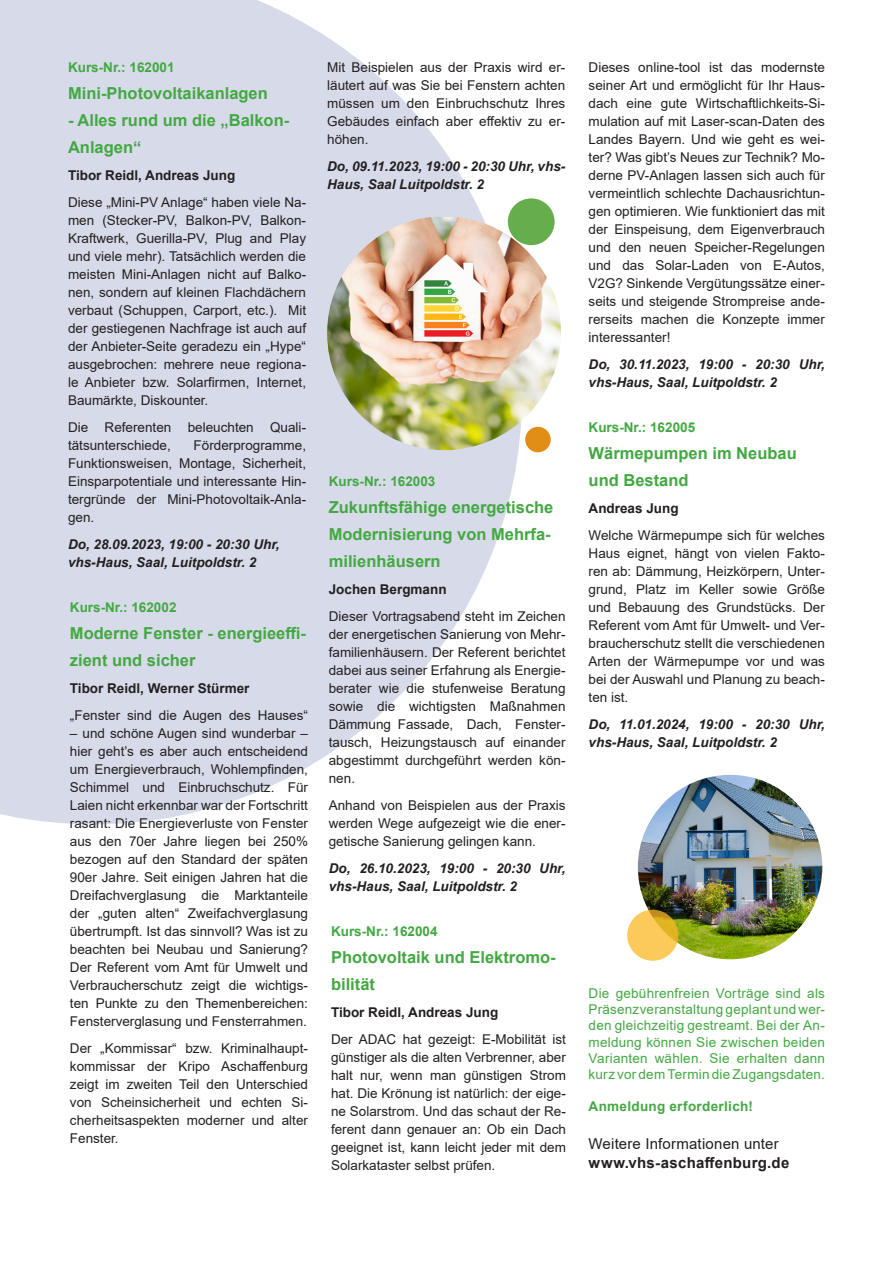
<style>
.page{position:relative;width:893px;height:1263px;background:#fff}
.page>*{position:absolute;margin:0;border:0;box-sizing:border-box;transform-origin:0 0}
.Programmtei_Kursnummer_mit_Abstand{font:700 16.5px/27px "Arial";color:#43a842}
.Logo_A5_Zusatz_blau_editierbar{font:15px "Arial";letter-spacing:.01em;color:#231f20}
.Logo_A5_Zusatz_blau_editierbar-2{font:700 15px "Arial";letter-spacing:.02em;color:#231f20}
.Fließtext_Blocksatz{font:13.5px/18px "Arial";color:#231f20;text-align:justify}
.Fließtext_Blocksatz-2{font:italic 700 13.5px/18px "Arial";color:#231f20}
.Logo_A5_Zusatz_blau_editierbar-3{font:13.5px/16.2px "Arial";letter-spacing:.015em;color:#43a842;text-align:justify}
.Programmtei_Kursnummer_mit_Abstand-2{font:700 13.5px "Arial";color:#231f20}
.Programmtei_Kursnummer_mit_Abstand-3{font:700 13.5px "Arial";color:#43a842}
.Logo_A5_Zusatz_blau_editierbar-4{font:700 13.5px "Arial";letter-spacing:.025em;color:#43a842}
</style>
<div class="page">
<svg style="left:0;top:0;width:519px;height:824px;fill:#d7dbe9"></svg>
<img style="left:327px;top:217px;width:234px;height:233px">
<div style="left:508px;top:198px;width:47px;height:47px;background:#66ae4d;border-radius:50%"></div>
<div style="left:525px;top:427px;width:26px;height:25px;background:#e18e17;border-radius:50%"></div>
<img style="left:638px;top:775px;width:184px;height:184px;border-radius:92px">
<svg style="left:627px;top:910px;width:51px;height:51px;background:#f4c350"></svg>
<p class="Programmtei_Kursnummer_mit_Abstand-3" style="left:68px;top:58px;width:108px">Kurs-Nr.: 162001</p>
<p class="Programmtei_Kursnummer_mit_Abstand" style="left:68px;top:80px;width:201px">Mini-Photovoltaikanlagen</p>
<p class="Programmtei_Kursnummer_mit_Abstand" style="left:68px;top:107px;width:223px">- Alles rund um die „Balkon-<br>Anlagen“</p>
<p class="Programmtei_Kursnummer_mit_Abstand-2" style="left:68px;top:166px;width:169px">Tibor Reidl, Andreas Jung</p>
<p class="Fließtext_Blocksatz" style="left:68px;top:193px;width:240px">Diese „Mini-PV Anlage“ haben viele Na&shy;men (Stecker-PV, Balkon-PV, Balkon-Kraftwerk, Guerilla-PV, Plug and Play und viele mehr). Tatsächlich werden die meisten Mini-Anlagen nicht auf Balko&shy;nen, sondern auf kleinen Flachdächern verbaut (Schuppen, Carport, etc.). Mit der gestiegenen Nachfrage ist auch auf der Anbieter-Seite geradezu ein „Hype“ ausgebrochen: mehrere neue regiona&shy;le Anbieter bzw. Solarfirmen, Internet, Baumärkte, Diskounter.</p>
<p class="Fließtext_Blocksatz" style="left:68px;top:418px;width:240px">Die Referenten beleuchten Quali&shy;tätsunterschiede,</p>
<p class="Fließtext_Blocksatz" style="left:68px;top:436px;width:240px;text-indent:126px">Förderprogramme, Funktionsweisen, Montage, Sicherheit, Einsparpotentiale und interessante Hin&shy;tergründe der Mini-Photovoltaik-Anla&shy;gen.</p>
<p class="Fließtext_Blocksatz-2" style="left:68px;top:536px;width:213px">Do, 28.09.2023, 19:00 - 20:30 Uhr, vhs-Haus, Saal, Luitpoldstr. 2</p>
<p class="Programmtei_Kursnummer_mit_Abstand-3" style="left:70px;top:598px;width:108px">Kurs-Nr.: 162002</p>
<p class="Programmtei_Kursnummer_mit_Abstand" style="left:70px;top:620px;width:238px">Moderne Fenster - energieeffi&shy;zient und sicher</p>
<p class="Programmtei_Kursnummer_mit_Abstand-2" style="left:70px;top:679px;width:181px">Tibor Reidl, Werner Stürmer</p>
<p class="Fließtext_Blocksatz" style="left:70px;top:706px;width:240px">„Fenster sind die Augen des Hauses“</p>
<p class="Fließtext_Blocksatz" style="left:70px;top:724px;width:240px">– und schöne Augen sind wunderbar – hier geht’s es aber auch entscheidend um Energieverbrauch, Wohlempfinden, Schimmel und Einbruchschutz. Für Laien nicht erkennbar war der Fortschritt rasant: Die Energieverluste von Fenster aus den 70er Jahre liegen bei 250% bezogen auf den Standard der späten 90er Jahre. Seit einigen Jahren hat die Dreifachverglasung die Marktanteile der „guten alten“ Zweifachverglasung übertrumpft. Ist das sinnvoll? Was ist zu beachten bei Neubau und Sanierung?<br>Der Referent vom Amt für Umwelt und Verbraucherschutz zeigt die wichtigs&shy;ten Punkte zu den Themenbereichen:<br>Fensterverglasung und Fensterrahmen.</p>
<p class="Fließtext_Blocksatz" style="left:70px;top:1039px;width:240px">Der „Kommissar“ bzw. Kriminalhaupt&shy;kommissar der Kripo Aschaffenburg zeigt im zweiten Teil den Unterschied von Scheinsicherheit und echten Si&shy;cherheitsaspekten moderner und alter Fenster.</p>
<p class="Fließtext_Blocksatz" style="left:327px;top:58px;width:240px">Mit Beispielen aus der Praxis wird er&shy;läutert auf was Sie bei Fenstern achten müssen um den Einbruchschutz Ihres Gebäudes einfach aber effektiv zu er&shy;höhen.</p>
<p class="Fließtext_Blocksatz-2" style="left:327px;top:158px;width:240px">Do, 09.11.2023, 19:00 - 20:30 Uhr, vhs-<br>Haus, Saal Luitpoldstr. 2</p>
<p class="Programmtei_Kursnummer_mit_Abstand-3" style="left:329px;top:472px;width:108px">Kurs-Nr.: 162003</p>
<p class="Programmtei_Kursnummer_mit_Abstand" style="left:329px;top:494px;width:226px">Zukunftsfähige energetische<br>Modernisierung von Mehrfa&shy;milienhäusern</p>
<p class="Programmtei_Kursnummer_mit_Abstand-2" style="left:329px;top:580px;width:119px">Jochen Bergmann</p>
<p class="Fließtext_Blocksatz" style="left:329px;top:607px;width:238px">Dieser Vortragsabend steht im Zeichen der energetischen Sanierung von Mehr&shy;familienhäusern. Der Referent berichtet dabei aus seiner Erfahrung als Energie&shy;berater wie die stufenweise Beratung sowie die wichtigsten Maßnahmen Dämmung Fassade, Dach, Fenster&shy;tausch, Heizungstausch auf einander abgestimmt durchgeführt werden kön&shy;nen.</p>
<p class="Fließtext_Blocksatz" style="left:329px;top:796px;width:238px">Anhand von Beispielen aus der Praxis werden Wege aufgezeigt wie die ener&shy;getische Sanierung gelingen kann.</p>
<p class="Fließtext_Blocksatz-2" style="left:329px;top:860px;width:238px">Do, 26.10.2023, 19:00 - 20:30 Uhr, vhs-Haus, Saal, Luitpoldstr. 2</p>
<p class="Programmtei_Kursnummer_mit_Abstand-3" style="left:331px;top:922px;width:108px">Kurs-Nr.: 162004</p>
<p class="Programmtei_Kursnummer_mit_Abstand" style="left:331px;top:944px;width:226px">Photovoltaik und Elektromo&shy;bilität</p>
<p class="Programmtei_Kursnummer_mit_Abstand-2" style="left:331px;top:1003px;width:169px">Tibor Reidl, Andreas Jung</p>
<p class="Fließtext_Blocksatz" style="left:331px;top:1030px;width:236px">Der ADAC hat gezeigt: E-Mobilität ist günstiger als die alten Verbrenner, aber halt nur, wenn man günstigen Strom hat. Die Krönung ist natürlich: der eige&shy;ne Solarstrom. Und das schaut der Re&shy;ferent dann genauer an: Ob ein Dach geeignet ist, kann leicht jeder mit dem Solarkataster selbst prüfen.</p>
<p class="Fließtext_Blocksatz" style="left:589px;top:58px;width:238px">Dieses online-tool ist das modernste seiner Art und ermöglicht für Ihr Haus&shy;dach eine gute Wirtschaftlichkeits-Si&shy;mulation auf mit Laser-scan-Daten des Landes Bayern. Und wie geht es wei&shy;ter? Was gibt’s Neues zur Technik? Mo&shy;derne PV-Anlagen lassen sich auch für vermeintlich schlechte Dachausrichtun&shy;gen optimieren. Wie funktioniert das mit der Einspeisung, dem Eigenverbrauch und den neuen Speicher-Regelungen und das Solar-Laden von E-Autos, V2G? Sinkende Vergütungssätze einer&shy;seits und steigende Strompreise ande&shy;rerseits machen die Konzepte immer interessanter!</p>
<p class="Fließtext_Blocksatz-2" style="left:589px;top:356px;width:238px">Do, 30.11.2023, 19:00 - 20:30 Uhr, vhs-Haus, Saal, Luitpoldstr. 2</p>
<p class="Programmtei_Kursnummer_mit_Abstand-3" style="left:589px;top:418px;width:108px">Kurs-Nr.: 162005</p>
<p class="Programmtei_Kursnummer_mit_Abstand" style="left:589px;top:440px;width:210px">Wärmepumpen im Neubau und Bestand</p>
<p class="Programmtei_Kursnummer_mit_Abstand-2" style="left:589px;top:499px;width:92px">Andreas Jung</p>
<p class="Fließtext_Blocksatz" style="left:589px;top:526px;width:238px">Welche Wärmepumpe sich für welches Haus eignet, hängt von vielen Fakto&shy;ren ab: Dämmung, Heizkörpern, Unter&shy;grund, Platz im Keller sowie Größe und Bebauung des Grundstücks. Der Referent vom Amt für Umwelt- und Ver&shy;braucherschutz stellt die verschiedenen Arten der Wärmepumpe vor und was bei der Auswahl und Planung zu beach&shy;ten ist.</p>
<p class="Fließtext_Blocksatz-2" style="left:589px;top:716px;width:238px">Do, 11.01.2024, 19:00 - 20:30 Uhr, vhs-Haus, Saal, Luitpoldstr. 2</p>
<p class="Logo_A5_Zusatz_blau_editierbar-3" style="left:589px;top:985px;width:238px">Die gebührenfreien Vorträge sind als Präsenzveranstaltung geplant und wer&shy;den gleichzeitig gestreamt. Bei der An&shy;meldung können Sie zwischen beiden Varianten wählen. Sie erhalten dann kurz vor dem Termin die Zugangsdaten.</p>
<p class="Logo_A5_Zusatz_blau_editierbar-4" style="left:589px;top:1097px;width:166px">Anmeldung erforderlich!</p>
<p class="Logo_A5_Zusatz_blau_editierbar" style="left:589px;top:1133px;width:192px">Weitere Informationen unter</p>
<p class="Logo_A5_Zusatz_blau_editierbar-2" style="left:589px;top:1152px;width:202px">www.vhs-aschaffenburg.de</p>
</div>
